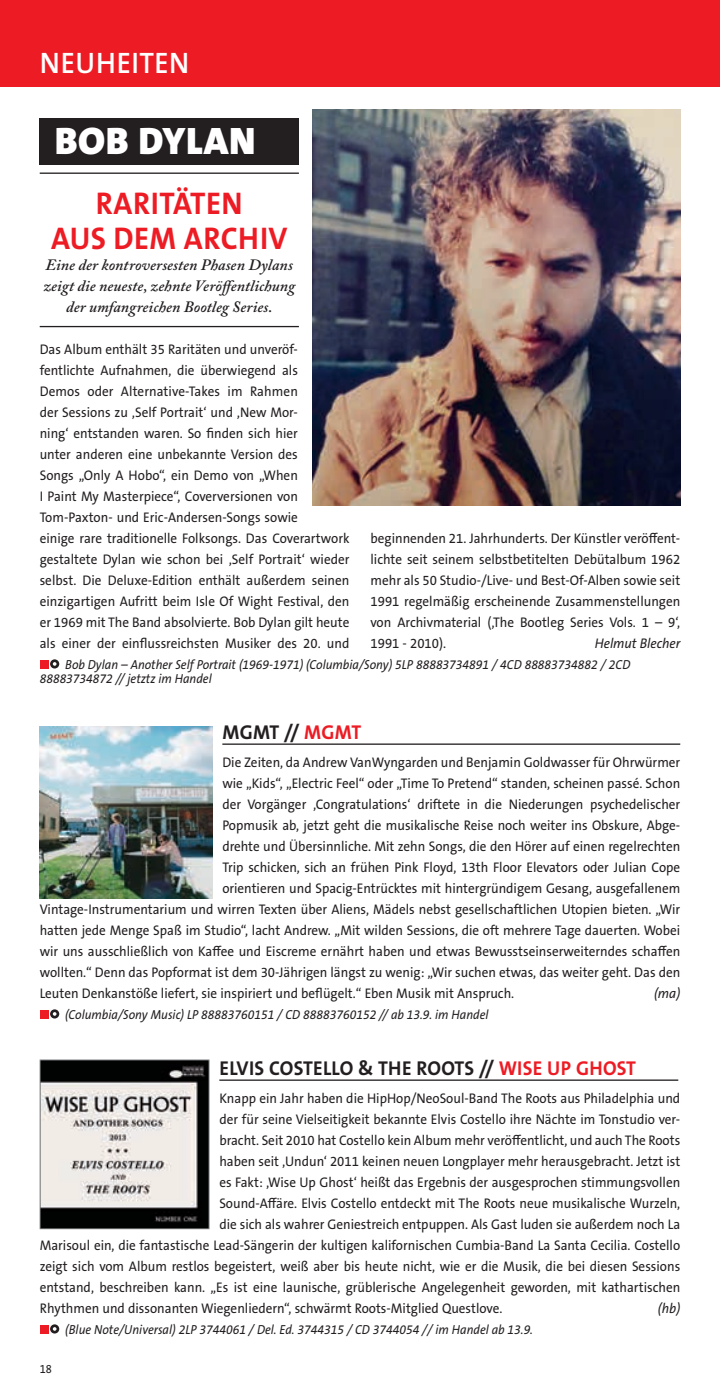
<style>
.page{position:relative;width:720px;height:1389px;background:#fff}
.page>*{position:absolute;margin:0;border:0;box-sizing:border-box;transform-origin:0 0}
.t1{font:900 38.5px "The Sans B Plus W9";color:#fff}
.t2{font:700 31.5px/35px "The Sans B Plus W7";letter-spacing:.015em;color:#ed1c24;text-align:center;scale:.96 1}
.t3{font:600 29.75px "The Sans B Plus W6";letter-spacing:.015em;color:#fff;scale:.96 1}
.t4{font:700 20.12px "The Sans B Plus W7";letter-spacing:.015em;color:#231f20;scale:.96 1}
.t5{font:italic 600 15.75px/21px "Adobe Caslon Pro";letter-spacing:.005em;color:#231f20;text-align:center}
.t6{font:14px/21px "The Sans B Plus W5 Plain";color:#231f20;scale:.94 1}
.t7{font:italic 14px "The Sans B Plus W5 Plain";letter-spacing:-.005em;color:#231f20;scale:.94 1}
.t8{font:italic 13.12px/14px "The Sans B Plus W5 Plain";color:#231f20;scale:.92 1}
.s1{color:#ed1c24}
</style>
<div class="page">
<div style="left:0;top:0;width:719px;height:87px;background:#ed1c24"></div>
<hr style="left:222px;top:743px;width:458px;height:2px;background:#231f20">
<img style="left:40px;top:726px;width:172px;height:173px">
<hr style="left:219px;top:1079px;width:459px;height:2px;background:#231f20">
<img style="left:42px;top:1062px;width:165px;height:165px">
<div style="left:40px;top:1060px;width:169px;height:169px;border:1px solid #6d6f71"></div>
<div style="left:40px;top:1010px;width:9px;height:9px;background:#ed1c24"></div>
<svg style="left:50px;top:1009px;width:9px;height:10px"></svg>
<div style="left:40px;top:1325px;width:9px;height:9px;background:#ed1c24"></div>
<svg style="left:50px;top:1324px;width:9px;height:10px"></svg>
<img style="left:313px;top:109px;width:367px;height:396px">
<div style="left:40px;top:118px;width:259px;height:47px;background:#231f20"></div>
<hr style="left:40px;top:173px;width:259px;height:1px;background:#231f20">
<hr style="left:40px;top:326px;width:259px;height:1px;background:#231f20">
<div style="left:40px;top:660px;width:9px;height:9px;background:#ed1c24"></div>
<svg style="left:50px;top:659px;width:9px;height:10px"></svg>
<h3 class="t3" style="left:40px;top:44px;width:157px">NEUHEITEN</h3>
<h1 class="t1" style="left:55px;top:116px;width:107px">BOB DYLA</h1>
<h1 class="t1" style="left:229px;top:116px;width:28px">N</h1>
<h2 class="t2" style="left:51px;top:186px;width:248px">RARITÄTEN<br>AUS DEM ARCHIV</h2>
<p class="t5" style="left:43px;top:254px;width:253px">Eine der kontroversesten Phasen Dylans zeigt die neueste, zehnte Veröffentlichung der umfangreichen Bootleg Series.</p>
<p class="t6" style="left:40px;top:338px;width:331px">Das Album enthält 35 Raritäten und unveröf&shy;fentlichte Aufnahmen, die überwiegend als<br>Demos oder Alternative-Takes im Rahmen<br>der Sessions zu ‚Self Portrait‘ und ‚New Mor-<br>ning‘ entstanden waren. So finden sich hier<br>unter anderen eine unbekannte Version des<br>Songs „Only A Hobo“, ein Demo von „When<br>I Paint My Masterpiece“, Coverversionen von Tom-Paxton- und Eric-Andersen-Songs sowie<br>einige rare traditionelle Folksongs. Das Coverartwork gestaltete Dylan wie schon bei ‚Self Portrait‘ wieder selbst. Die Deluxe-Edition enthält außerdem seinen einzigartigen Aufritt beim I sle Of Wight Festival, den er 1969 mit The Band absolvierte. Bob Dylan gilt heute als einer der einflussreichsten Musiker des 20. und</p>
<p class="t6" style="left:370px;top:527px;width:331px;text-align:justify">beginnenden 21. Jahrhunderts. Der Künstler veröffent&shy;lichte seit seinem selbstbetitelten Debütalbum 1962 mehr als 50 Studio-/Live- und Best-Of-Alben sowie seit 1991 regelmäßig erscheinende Zusammenstellungen von Archivmaterial (‚The Bootleg Series Vols. 1 – 9‘, 1991 - 2010).</p>
<p class="t7" style="left:594px;top:634px;width:92px">Helmut Blecher</p>
<p class="t8" style="left:40px;top:657px;width:643px;text-indent:26px">Bob Dylan – Another Self Portrait (1969-1971) (Columbia/Sony) 5LP 88883734891 / 4CD 88883734882 / 2CD<br>88883734872 // jetztz im Handel</p>
<h3 class="t4" style="left:222px;top:719px;width:145px">MGMT // <span class="s1">MGMT</span></h3>
<p class="t6" style="left:222px;top:751px;width:488px">Die Zeiten, da Andrew VanWyngarden und Benjamin Goldwasser für Ohrwürmer</p>
<p class="t6" style="left:222px;top:772px;width:488px">wie „Kids“, „Electric Feel“ oder „Time To Pretend“ standen, scheinen passé. Schon</p>
<p class="t6" style="left:222px;top:793px;width:488px">der Vorgänger ‚Congratulations‘ driftete in die Niederungen psychedelischer</p>
<p class="t6" style="left:222px;top:814px;width:488px">Popmusik ab, jetzt geht die musikalische Reise noch weiter ins Obskure, Abge-</p>
<p class="t6" style="left:222px;top:835px;width:488px">drehte und Ü bersinnliche. Mit zehn Songs, die den Hörer auf einen regelrechten</p>
<p class="t6" style="left:222px;top:856px;width:488px">Trip schicken, sich an frühen Pink Floyd, 13th Floor Elevators oder Julian Cope</p>
<p class="t6" style="left:222px;top:877px;width:488px">orientieren und Spacig-Entrücktes mit hintergründigem Gesang, ausgefallenem</p>
<p class="t6" style="left:40px;top:898px;width:682px">Vintage-I nstrumentarium und wirren Texten über Aliens, Mädels nebst gesellschaftlichen Utopien bieten. „Wir</p>
<p class="t6" style="left:40px;top:919px;width:682px">hatten jede Menge Spaß im Studio“, lacht Andrew. „Mit wilden Sessions, die oft mehrere Tage dauerten. Wobei</p>
<p class="t6" style="left:40px;top:940px;width:682px">wir uns ausschließlich von Kaffee und Eiscreme ernährt haben und etwas Bewusstseinserweiterndes schaffen</p>
<p class="t6" style="left:40px;top:961px;width:682px">wollten.“ Denn das Popformat ist dem 30-Jährigen längst zu wenig: „Wir suchen etwas, das weiter geht. Das den</p>
<p class="t6" style="left:40px;top:982px;width:506px">Leuten Denkanstöße liefert, sie inspiriert und beflügelt.“ Eben Musik mit Anspruch.</p>
<p class="t7" style="left:653px;top:984px;width:29px">(ma)</p>
<p class="t8" style="left:65px;top:1007px;width:461px">(Columbia/Sony Music) LP 88883760151 / CD 88883760152 // ab 13.9. im Handel</p>
<h3 class="t4" style="left:219px;top:1055px;width:435px">ELVIS COSTELLO &amp; THE ROOTS // <span class="s1">WISE UP GHOST</span></h3>
<p class="t6" style="left:219px;top:1087px;width:491px">Knapp ein Jahr haben die HipHop/NeoSoul-Band The Roots aus Philadelphia und</p>
<p class="t6" style="left:219px;top:1108px;width:491px">der für seine Vielseitigkeit bekannte Elvis Costello ihre Nächte im Tonstudio ver-</p>
<p class="t6" style="left:219px;top:1129px;width:491px">bracht. Seit 2010 hat Costello kein Album mehr veröffentlicht, und auch The Roots</p>
<p class="t6" style="left:219px;top:1150px;width:491px">haben seit ‚Undun‘ 2011 keinen neuen Longplayer mehr herausgebracht. Jetzt ist</p>
<p class="t6" style="left:219px;top:1171px;width:491px">es Fakt: ‚Wise Up Ghost‘ heißt das Ergebnis der ausgesprochen stimmungsvollen</p>
<p class="t6" style="left:219px;top:1192px;width:491px">Sound-Affäre. Elvis Costello entdeckt mit The Roots neue musikalische Wurzeln,</p>
<p class="t6" style="left:219px;top:1213px;width:491px">die sich als wahrer Geniestreich entpuppen. Als Gast luden sie außerdem noch La</p>
<p class="t6" style="left:40px;top:1234px;width:682px">Marisoul ein, die fantastische Lead-Sängerin der kultigen kalifornischen Cumbia-Band La Santa Cecilia. Costello</p>
<p class="t6" style="left:40px;top:1255px;width:682px">zeigt sich vom Album restlos begeistert, weiß aber bis heute nicht, wie er die Musik, die bei diesen Sessions</p>
<p class="t6" style="left:40px;top:1276px;width:682px">entstand, beschreiben kann. „Es ist eine launische, grüblerische Angelegenheit geworden, mit kathartischen</p>
<p class="t6" style="left:40px;top:1297px;width:493px">Rhythmen und dissonanten Wiegenliedern“, schwärmt Roots-Mitglied Questlove.</p>
<p class="t7" style="left:657px;top:1299px;width:25px">(hb)</p>
<p class="t8" style="left:65px;top:1322px;width:509px">(Blue Note/Universal) 2LP 3744061 / Del. Ed. 3744315 / CD 3744054 // im Handel ab 13.9.</p>
</div>
